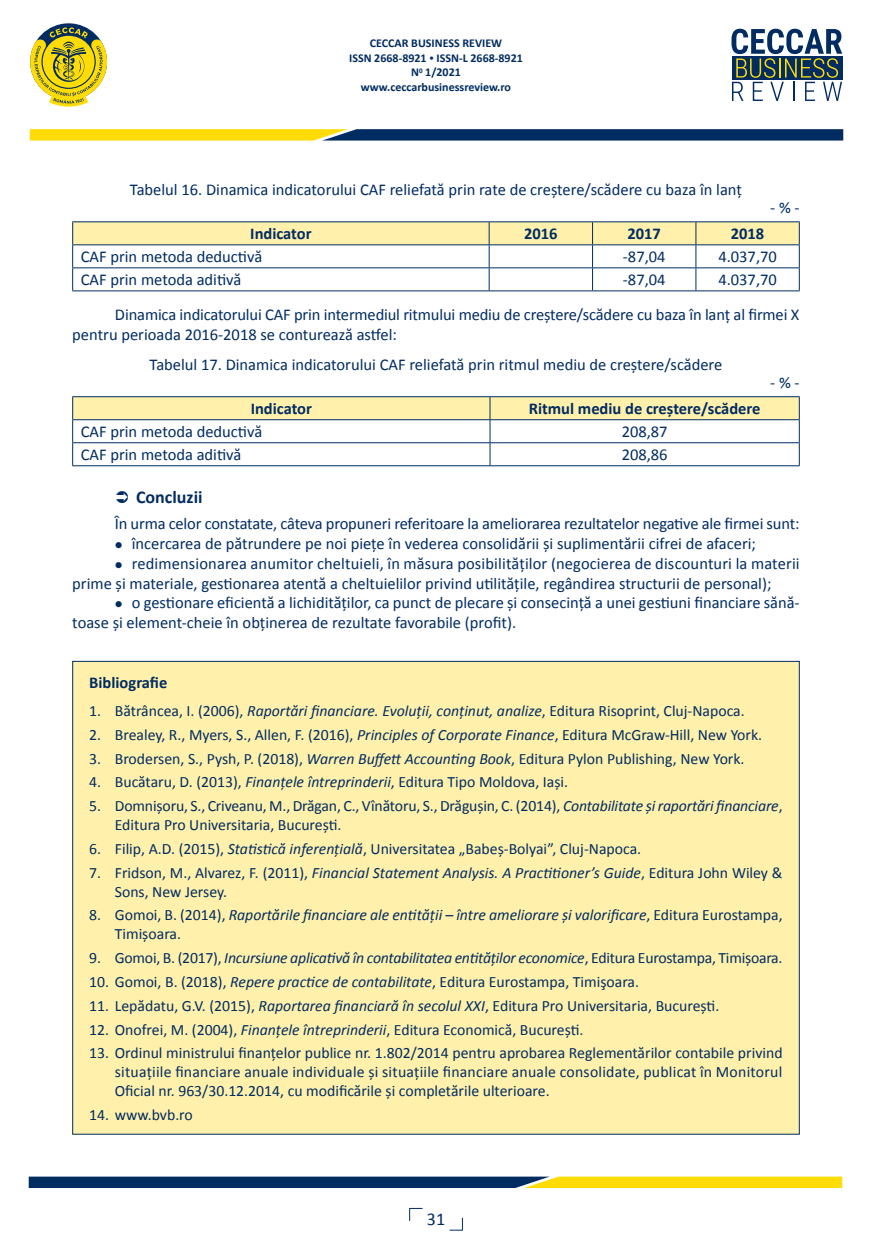
<style>
.page{position:relative;width:872px;height:1255px;background:#fff}
.page>*{position:absolute;margin:0;border:0;box-sizing:border-box;transform-origin:0 0}
.t1{font:700 18px "Calibri";color:#002c62}
.t2{font:18px "Calibri";color:#002c62}
.t3{font:16.5px/19.8px "Calibri";color:#002c62}
.t4{font:700 16.5px "Calibri";color:#002c62}
.t5{font:15.75px/18.9px "Calibri";color:#002c62}
.t6{font:italic 15.75px/18.9px "Calibri";letter-spacing:-.015em;color:#002c62}
.t7{font:700 12px/14.4px "Calibri";color:#002c62;text-align:center}
.s1{font-size:9px}
.s2{font-style:italic}
.s3{font-style:normal}
</style>
<div class="page">
<svg style="left:449px;top:1217px;width:14px;height:13px"></svg>
<svg style="left:731px;top:29px;width:111px;height:72px"></svg>
<svg style="left:30px;top:129px;width:813px;height:11px;background:#637144"></svg>
<svg style="left:30px;top:27px;width:77px;height:80px"></svg>
<svg style="left:29px;top:1176px;width:813px;height:11px;background:#69774c"></svg>
<svg style="left:409px;top:1207px;width:13px;height:13px"></svg>
<hr style="left:72px;top:221px;width:417px;height:1px;background:#002c62">
<hr style="left:489px;top:221px;width:103px;height:1px;background:#002c62">
<hr style="left:592px;top:221px;width:104px;height:1px;background:#002c62">
<hr style="left:696px;top:221px;width:103px;height:1px;background:#002c62">
<svg style="left:72px;top:222px;width:728px;height:68px"></svg>
<hr style="left:72px;top:290px;width:417px;height:1px;background:#002c62">
<hr style="left:489px;top:290px;width:103px;height:1px;background:#002c62">
<hr style="left:592px;top:290px;width:104px;height:1px;background:#002c62">
<hr style="left:696px;top:290px;width:103px;height:1px;background:#002c62">
<hr style="left:72px;top:396px;width:418px;height:1px;background:#002c62">
<hr style="left:490px;top:396px;width:309px;height:1px;background:#002c62">
<svg style="left:72px;top:397px;width:728px;height:68px"></svg>
<hr style="left:72px;top:465px;width:418px;height:1px;background:#002c62">
<hr style="left:490px;top:465px;width:309px;height:1px;background:#002c62">
<div style="left:72px;top:661px;width:727px;height:473px;background:#fff0ab;border:1px solid #002c62"></div>
<p class="t7" style="left:349px;top:36px;width:175px">CECCAR BUSINESS REVIEW<br>ISSN 2668-8921 <span class="s1">•</span> ISSN-L 2668-8921<br>N<sup>0</sup> 1/2021 www.ceccarbusinessreview.ro</p>
<p class="t3" style="left:130px;top:179px;width:613px">Tabelul 16. Dinamica indicatorului CAF reliefată prin rate de creștere/scădere cu baza în lanț</p>
<p class="t3" style="left:770px;top:197px;width:31px">- % -</p>
<p class="t4" style="left:250px;top:223px;width:63px">Indicator</p>
<p class="t4" style="left:524px;top:223px;width:35px">2016</p>
<p class="t4" style="left:627px;top:223px;width:35px">2017</p>
<p class="t4" style="left:731px;top:223px;width:35px">2018</p>
<p class="t3" style="left:81px;top:246px;width:183px">CAF prin metoda deductivă</p>
<p class="t3" style="left:623px;top:246px;width:44px">-87,04</p>
<p class="t3" style="left:718px;top:246px;width:60px">4.037,70</p>
<p class="t3" style="left:81px;top:269px;width:162px">CAF prin metoda aditivă</p>
<p class="t3" style="left:623px;top:269px;width:44px">-87,04</p>
<p class="t3" style="left:115px;top:262px;width:686px;line-height:34.7px;text-indent:603px">4.037,70<br>Dinamica indicatorului CAF prin intermediul ritmului mediu de creștere/scădere cu baza în lanț al firmei X</p>
<p class="t3" style="left:150px;top:318px;width:574px;line-height:30.5px;text-indent:-77px">pentru perioada 2016-2018 se conturează astfel:<br>Tabelul 17. Dinamica indicatorului CAF reliefată prin ritmul mediu de creștere/scădere</p>
<p class="t3" style="left:770px;top:372px;width:31px">- % -</p>
<p class="t4" style="left:251px;top:398px;width:63px">Indicator</p>
<p class="t4" style="left:529px;top:398px;width:233px">Ritmul mediu de creștere/scădere</p>
<p class="t3" style="left:81px;top:421px;width:183px">CAF prin metoda deductivă</p>
<p class="t3" style="left:621px;top:421px;width:47px">208,87</p>
<p class="t3" style="left:81px;top:444px;width:162px">CAF prin metoda aditivă</p>
<p class="t3" style="left:621px;top:444px;width:47px">208,86</p>
<p class="t1" style="left:136px;top:486px;width:68px">Concluzii</p>
<p class="t3" style="left:115px;top:513px;width:686px">În urma celor constatate, câteva propuneri referitoare la ameliorarea rezultatelor negative ale firmei sunt:</p>
<p class="t3" style="left:115px;top:533px;width:642px">● încercarea de pătrundere pe noi piețe în vederea consolidării și suplimentării cifrei de afaceri;</p>
<p class="t3" style="left:72px;top:552px;width:729px;text-indent:43px">● redimensionarea anumitor cheltuieli, în măsura posibilităților (negocierea de discounturi la materii prime și materiale, gestionarea atentă a cheltuielilor privind utilitățile, regândirea structurii de personal);</p>
<p class="t3" style="left:72px;top:592px;width:727px;text-indent:43px">● o gestionare eficientă a lichidităților, ca punct de plecare și consecință a unei gestiuni financiare sănă&shy;toase și element-cheie în obținerea de rezultate favorabile (profit).</p>
<p class="t4" style="left:89px;top:672px;width:79px">Bibliografie</p>
<p class="t5" style="left:89px;top:700px;width:657px">1. Bătrâncea, I. (2006), <span class="s2">Raportări financiare. Evoluţii, conţinut, analize</span>, Editura Risoprint, Cluj-Napoca.</p>
<p class="t5" style="left:89px;top:724px;width:674px">2. Brealey, R., Myers, S., Allen, F. (2016), <span class="s2">Principles of Corporate Finance</span>, Editura McGraw-Hill, New York.</p>
<p class="t5" style="left:89px;top:748px;width:657px">3. Brodersen, S., Pysh, P. (2018), <span class="s2">Warren Buffett Accounting Book</span>, Editura Pylon Publishing, New York.</p>
<p class="t5" style="left:89px;top:772px;width:480px">4. Bucătaru, D. (2013), <span class="s2">Finanțele întreprinderii</span>, Editura Tipo Moldova, Iași.</p>
<p class="t5" style="left:115px;top:795px;width:669px;text-indent:-26px">5. Domnișoru, S., Criveanu, M., Drăgan, C., Vînătoru, S., Drăgușin, C. (2014), <span class="s2">Contabilitate și raportări financiare</span>,<br>Editura Pro Universitaria, București.</p>
<p class="t5" style="left:89px;top:838px;width:553px">6. Filip, A.D. (2015), <span class="s2">Statistică inferențială</span>, Universitatea „Babeș-Bolyai”, Cluj-Napoca.</p>
<p class="t5" style="left:115px;top:862px;width:669px;text-indent:-26px">7. Fridson, M., Alvarez, F. (2011), <span class="s2">Financial Statement Analysis. A Practitioner’s Guide</span>, Editura John Wiley &amp;<br>Sons, New Jersey.</p>
<p class="t6" style="left:115px;top:905px;width:669px;text-indent:-26px"><span class="s3">8. Gomoi, B. (2014),</span> Raportările financiare ale entității – între ameliorare și valorificare<span class="s3">, Editura Eurostampa,<br>Timișoara.</span></p>
<p class="t6" style="left:89px;top:947px;width:694px"><span class="s3">9. Gomoi, B. (2017),</span> Incursiune aplicativă în contabilitatea entităților economice<span class="s3">, Editura Eurostampa, Timișoara.</span></p>
<p class="t5" style="left:89px;top:971px;width:551px">10. Gomoi, B. (2018), <span class="s2">Repere practice de contabilitate</span>, Editura Eurostampa, Timişoara.</p>
<p class="t5" style="left:89px;top:995px;width:631px">11. Lepădatu, G.V. (2015), <span class="s2">Raportarea financiară în secolul XXI</span>, Editura Pro Universitaria, București.</p>
<p class="t5" style="left:89px;top:1019px;width:495px">12. Onofrei, M. (2004), <span class="s2">Finanțele întreprinderii</span>, Editura Economică, București.</p>
<p class="t5" style="left:115px;top:1042px;width:669px;text-align:justify;text-indent:-26px">13. Ordinul ministrului finanțelor publice nr. 1.802/2014 pentru aprobarea Reglementărilor contabile privind situațiile financiare anuale individuale și situațiile financiare anuale consolidate, publicat în Monitorul Oficial nr. 963/30.12.2014, cu modificările și completările ulterioare.</p>
<p class="t5" style="left:89px;top:1104px;width:105px">14. www.bvb.ro</p>
<p class="t2" style="left:427px;top:1208px;width:20px">31</p>
</div>
